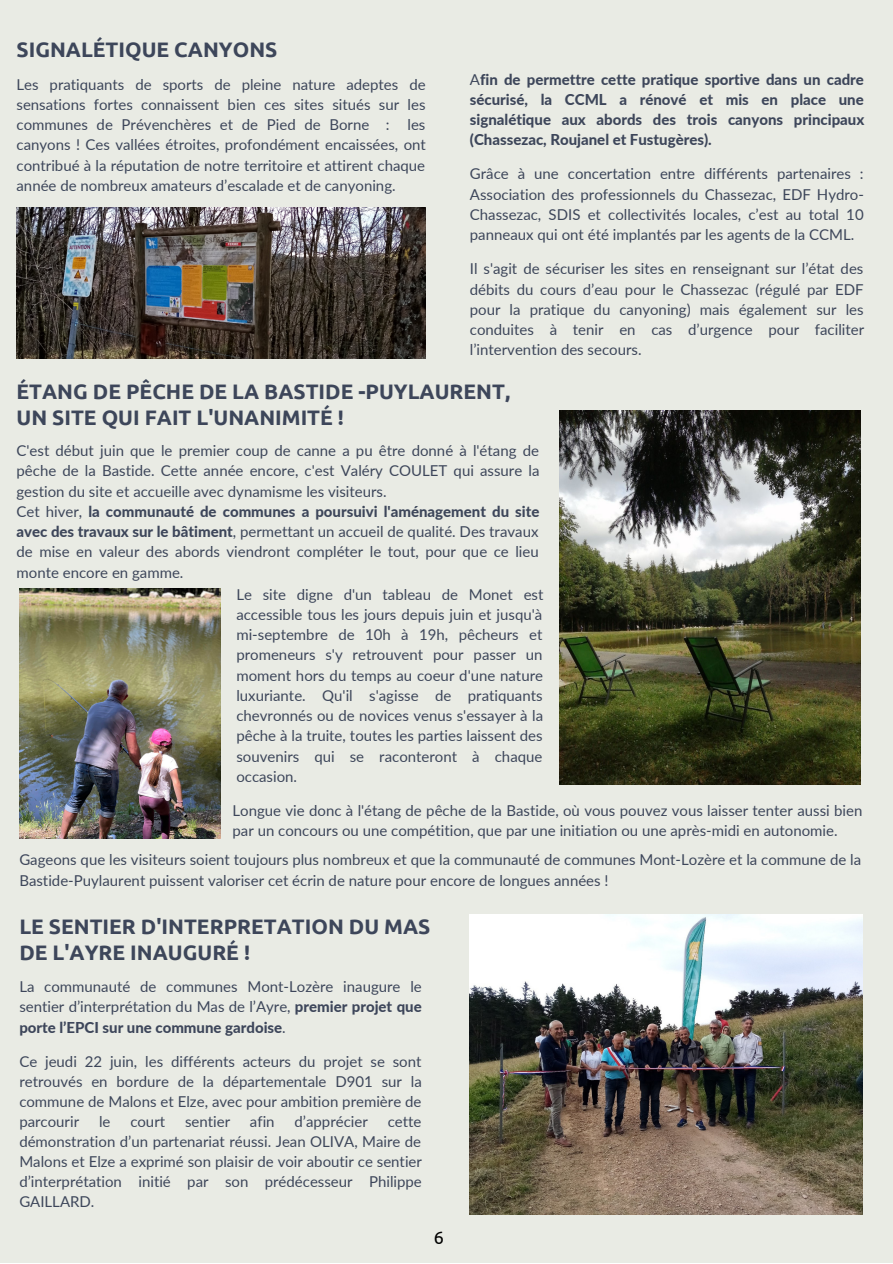
<style>
.page{position:relative;width:893px;height:1264px;background:#fff}
.page>*{position:absolute;margin:0;border:0;box-sizing:border-box;transform-origin:0 0}
.t1{font:700 21px/25.8px "Ubuntu";color:#3d465a}
.t2{font:18px "Ubuntu";color:#000}
.t3{font:15px/20.2px "Lato";color:#3d465a;text-align:justify}
.t4{font:800 15px/20.2px "Lato";color:#3d465a;text-align:justify}
.s1{font-weight:400}
.s2{font-weight:800}
</style>
<div class="page">
<div style="left:0;top:0;width:892px;height:1262px;background:#e9ebe4"></div>
<img style="left:17px;top:208px;width:409px;height:150px">
<img style="left:19px;top:589px;width:202px;height:249px">
<img style="left:559px;top:411px;width:301px;height:373px">
<img style="left:470px;top:914px;width:392px;height:299px">
<p class="t1" style="left:17px;top:36px;width:262px">SIGNALÉTIQUE CANYONS</p>
<p class="t3" style="left:17px;top:74px;width:411px">Les pratiquants de sports de pleine nature adeptes de sensations fortes connaissent bien ces sites situés sur les communes de Prévenchères et de Pied de Borne : les canyons ! Ces vallées étroites, profondément encaissées, ont contribué à la réputation de notre territoire et attirent chaque année de nombreux amateurs d’escalade et de canyoning.</p>
<p class="t4" style="left:470px;top:69px;width:396px"><span class="s1">A</span>fin de permettre cette pratique sportive dans un cadre sécurisé, la CCML a rénové et mis en place une signalétique aux abords des trois canyons principaux (Chassezac, Roujanel et Fustugères).</p>
<p class="t3" style="left:470px;top:163px;width:395px">Grâce à une concertation entre différents partenaires :<br>Association des professionnels du Chassezac, EDF Hydro-Chassezac, SDIS et collectivités locales, c’est au total 10 panneaux qui ont été implantés par les agents de la CCML.</p>
<p class="t3" style="left:470px;top:258px;width:396px">Il s'agit de sécuriser les sites en renseignant sur l’état des débits du cours d’eau pour le Chassezac (régulé par EDF pour la pratique du canyoning) mais également sur les conduites à tenir en cas d’urgence pour faciliter l’intervention des secours.</p>
<p class="t1" style="left:17px;top:378px;width:495px">ÉTANG DE PÊCHE DE LA BASTIDE -PUYLAURENT,</p>
<p class="t1" style="left:17px;top:404px;width:329px">UN SITE QUI FAIT L'UNANIMITÉ !</p>
<p class="t3" style="left:17px;top:440px;width:524px">C'est début juin que le premier coup de canne a pu être donné à l'étang de pêche de la Bastide. Cette année encore, c'est Valéry COULET qui assure la gestion du site et accueille avec dynamisme les visiteurs.</p>
<p class="t3" style="left:17px;top:501px;width:524px">Cet hiver, <span class="s2">la communauté de communes a poursuivi l'aménagement du site avec des travaux sur le bâtiment</span>, permettant un accueil de qualité. Des travaux de mise en valeur des abords viendront compléter le tout, pour que ce lieu monte encore en gamme.</p>
<p class="t3" style="left:236px;top:583px;width:308px">Le site digne d'un tableau de Monet est accessible tous les jours depuis juin et jusqu'à mi-septembre de 10h à 19h, pêcheurs et promeneurs s'y retrouvent pour passer un moment hors du temps au coeur d'une nature luxuriante. Qu'il s'agisse de pratiquants chevronnés ou de novices venus s'essayer à la pêche à la truite, toutes les parties laissent des souvenirs qui se raconteront à chaque occasion.</p>
<p class="t3" style="left:232px;top:799px;width:631px">Longue vie donc à l'étang de pêche de la Bastide, où vous pouvez vous laisser tenter aussi bien par un concours ou une compétition, que par une initiation ou une après-midi en autonomie.</p>
<p class="t3" style="left:19px;top:849px;width:843px">Gageons que les visiteurs soient toujours plus nombreux et que la communauté de communes Mont-Lozère et la commune de la<br>Bastide-Puylaurent puissent valoriser cet écrin de nature pour encore de longues années !</p>
<p class="t1" style="left:19px;top:913px;width:412px">LE SENTIER D'INTERPRETATION DU MAS<br>DE L'AYRE INAUGURÉ !</p>
<p class="t3" style="left:19px;top:976px;width:404px">La communauté de communes Mont-Lozère inaugure le sentier d’interprétation du Mas de l’Ayre, <span class="s2">premier projet que porte l’EPCI sur une commune gardoise</span>.</p>
<p class="t3" style="left:19px;top:1050px;width:404px">Ce jeudi 22 juin, les différents acteurs du projet se sont retrouvés en bordure de la départementale D901 sur la commune de Malons et Elze, avec pour ambition première de parcourir</p>
<p class="t3" style="left:99px;top:1110px;width:13px">le</p>
<p class="t3" style="left:130px;top:1110px;width:36px">court</p>
<p class="t3" style="left:185px;top:1110px;width:47px">sentier</p>
<p class="t3" style="left:250px;top:1110px;width:26px">afin</p>
<p class="t3" style="left:294px;top:1110px;width:75px">d’apprécier</p>
<p class="t3" style="left:19px;top:1111px;width:404px;text-indent:368px">cette démonstration d’un partenariat réussi. Jean OLIVA, Maire de Malons et Elze a exprimé son plaisir de voir aboutir ce sentier d’interprétation initié par son prédécesseur Philippe GAILLARD.</p>
<p class="t2" style="left:434px;top:1227px;width:12px">6</p>
</div>
